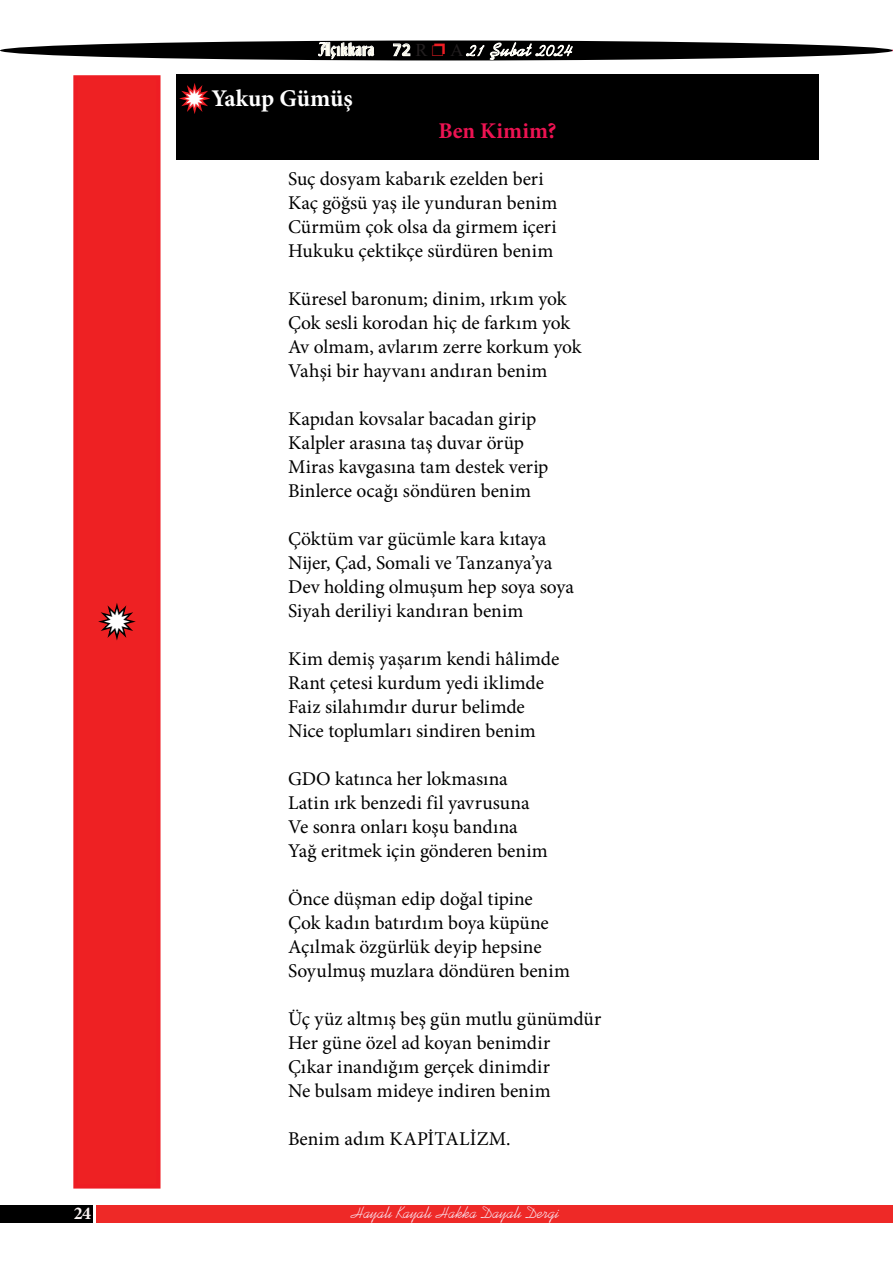
<style>
.page{position:relative;width:893px;height:1263px;background:#fff}
.page>*{position:absolute;margin:0;border:0;box-sizing:border-box;transform-origin:0 0}
.t1{font:700 24px "Minion Pro";letter-spacing:-.005em;color:#fff}
.Yazi{font:700 22.5px "Minion Pro";letter-spacing:.005em;color:#ed1352}
.t2{font:19.5px "Minion Pro";letter-spacing:.005em;color:#000}
.t3{font:18px "Kaufmann BT";letter-spacing:.05em;color:#fffef2}
.t4{font:700 18px "Minion Pro";color:#fef6f5}
.t5{font:16.5px "Kaufmann BT";color:#f8dfeb}
.t6{font:16.5px "Deutsch Gothic";letter-spacing:.03em;color:#fffef2}
.s1{font-family:"Arch";font-weight:700;font-size:18px}
.s2{font-family:"Times New Roman";font-size:18px;color:#231f20}
.s3{font-family:"Times New Roman";color:#231f20}
</style>
<div class="page">
<div style="left:96px;top:1205px;width:797px;height:18px;background:#ee2927"></div>
<div style="left:0;top:1205px;width:93px;height:18px;background:#000"></div>
<div style="left:0;top:41px;width:893px;height:19px;background:#000;border-radius:50%"></div>
<svg style="left:318px;top:42px;width:56px;height:18px"></svg>
<svg style="left:393px;top:43px;width:18px;height:13px"></svg>
<svg style="left:466px;top:42px;width:107px;height:18px"></svg>
<div style="left:75px;top:77px;width:83px;height:1109px;background:#ee2123"></div>
<div style="left:73px;top:75px;width:88px;height:1113px;border:4px solid #ee1d23"></div>
<div style="left:176px;top:74px;width:643px;height:86px;background:#000"></div>
<svg style="left:98px;top:603px;width:38px;height:38px"></svg>
<svg style="left:179px;top:83px;width:31px;height:31px"></svg>
<p class="t6" style="left:318px;top:42px;width:111px">Açıkkara <span class="s1">72</span> <span class="s2">R</span></p>
<p class="t3" style="left:451px;top:39px;width:124px"><span class="s3">A</span> 21 Şubat 2024</p>
<p class="t1" style="left:212px;top:82px;width:143px">Yakup Gümüş</p>
<p class="Yazi" style="left:439px;top:115px;width:119px">Ben Kimim?</p>
<p class="t2" style="left:288px;top:166px;width:257px">Suç dosyam kabarık ezelden beri</p>
<p class="t2" style="left:288px;top:190px;width:271px">Kaç göğsü yaş ile yunduran benim</p>
<p class="t2" style="left:288px;top:214px;width:270px">Cürmüm çok olsa da girmem içeri</p>
<p class="t2" style="left:288px;top:238px;width:267px">Hukuku çektikçe sürdüren benim</p>
<p class="t2" style="left:288px;top:286px;width:280px">Küresel baronum; dinim, ırkım yok</p>
<p class="t2" style="left:288px;top:310px;width:284px">Çok sesli korodan hiç de farkım yok</p>
<p class="t2" style="left:288px;top:334px;width:295px">Av olmam, avlarım zerre korkum yok</p>
<p class="t2" style="left:288px;top:358px;width:261px">Vahşi bir hayvanı andıran benim</p>
<p class="t2" style="left:288px;top:406px;width:250px">Kapıdan kovsalar bacadan girip</p>
<p class="t2" style="left:288px;top:430px;width:238px">Kalpler arasına taş duvar örüp</p>
<p class="t2" style="left:288px;top:454px;width:262px">Miras kavgasına tam destek verip</p>
<p class="t2" style="left:288px;top:478px;width:245px">Binlerce ocağı söndüren benim</p>
<p class="t2" style="left:288px;top:526px;width:260px">Çöktüm var gücümle kara kıtaya</p>
<p class="t2" style="left:288px;top:550px;width:266px">Nijer, Çad, Somali ve Tanzanya’ya</p>
<p class="t2" style="left:288px;top:574px;width:287px">Dev holding olmuşum hep soya soya</p>
<p class="t2" style="left:288px;top:598px;width:237px">Siyah deriliyi kandıran benim</p>
<p class="t2" style="left:288px;top:646px;width:273px">Kim demiş yaşarım kendi hâlimde</p>
<p class="t2" style="left:288px;top:670px;width:257px">Rant çetesi kurdum yedi iklimde</p>
<p class="t2" style="left:288px;top:694px;width:238px">Faiz silahımdır durur belimde</p>
<p class="t2" style="left:288px;top:718px;width:249px">Nice toplumları sindiren benim</p>
<p class="t2" style="left:288px;top:766px;width:221px">GDO katınca her lokmasına</p>
<p class="t2" style="left:288px;top:790px;width:243px">Latin ırk benzedi fil yavrusuna</p>
<p class="t2" style="left:288px;top:814px;width:231px">Ve sonra onları koşu bandına</p>
<p class="t2" style="left:288px;top:838px;width:261px">Yağ eritmek için gönderen benim</p>
<p class="t2" style="left:288px;top:886px;width:246px">Önce düşman edip doğal tipine</p>
<p class="t2" style="left:288px;top:910px;width:262px">Çok kadın batırdım boya küpüne</p>
<p class="t2" style="left:288px;top:934px;width:255px">Açılmak özgürlük deyip hepsine</p>
<p class="t2" style="left:288px;top:958px;width:283px">Soyulmuş muzlara döndüren benim</p>
<p class="t2" style="left:288px;top:1006px;width:315px">Üç yüz altmış beş gün mutlu günümdür</p>
<p class="t2" style="left:288px;top:1030px;width:264px">Her güne özel ad koyan benimdir</p>
<p class="t2" style="left:288px;top:1054px;width:263px">Çıkar inandığım gerçek dinimdir</p>
<p class="t2" style="left:288px;top:1078px;width:264px">Ne bulsam mideye indiren benim</p>
<p class="t2" style="left:288px;top:1126px;width:224px">Benim adım KAPİTALİZM.</p>
<p class="t4" style="left:74px;top:1201px;width:19px">24</p>
<p class="t5" style="left:351px;top:1203px;width:210px">Hayalı Kayalı Hakka Dayalı Dergi</p>
</div>
